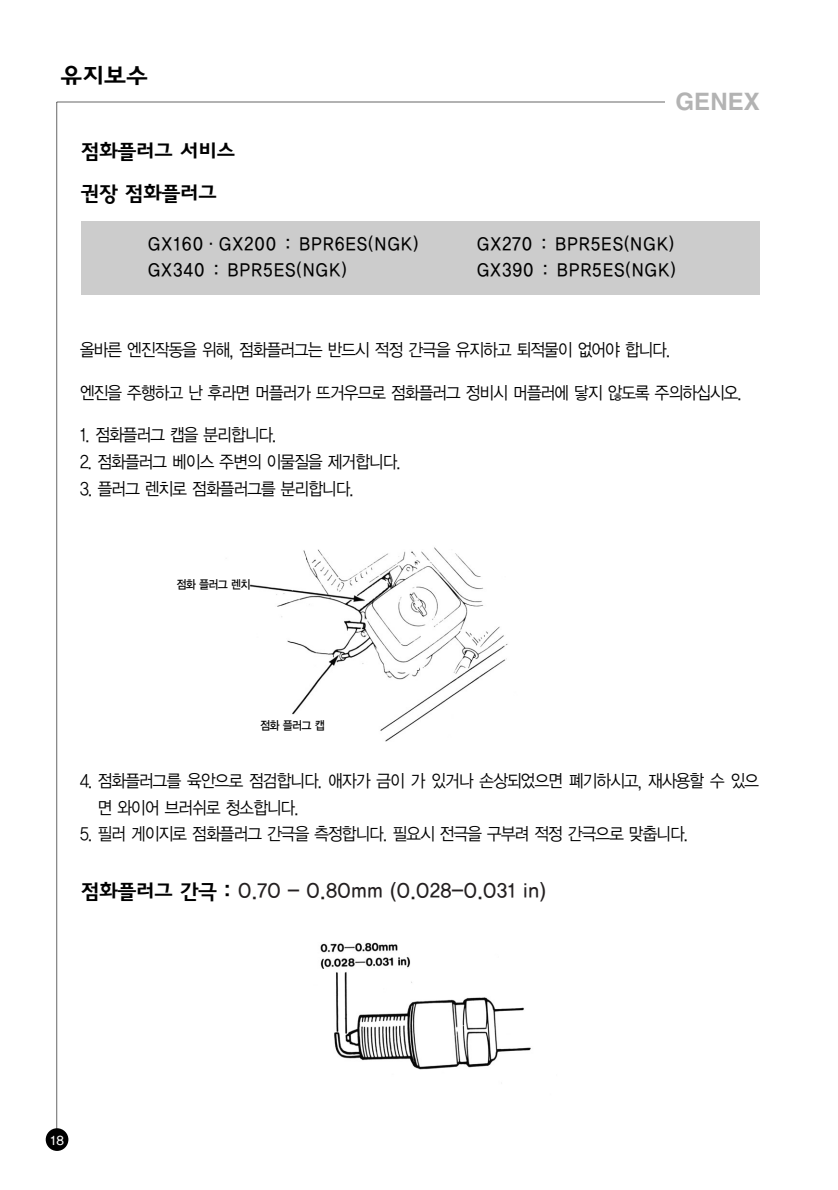
<style>
.page{position:relative;width:838px;height:1190px;background:#fff}
.page>*{position:absolute;margin:0;border:0;box-sizing:border-box;transform-origin:0 0}
.t1{font:700 24px "Helvetica";color:#b3b3b3}
.t2{font:24px "YGO24 KS Cpc EUC H";color:#000;scale:1.05 1}
.t3{font:20.6px "YGO23 KS Cpc EUC H";letter-spacing:-.155em;color:#231f20;scale:.95 1}
.t4{font:20.6px/42px "YGO24 KS Cpc EUC H";letter-spacing:-.155em;color:#000;scale:1.05 1}
.t5{font:17.6px/26.6px "YGO12";letter-spacing:-.13em;color:#000;scale:.9 1}
.t6{font:17.6px "YGO13";letter-spacing:.01em;color:#000;scale:.9 1}
.t7{font:12px "YGO13";letter-spacing:-.135em;color:#000;scale:.9 1}
.t8{font:12px "YGO13";color:#fff}
.s1{font-family:"YGO24 KS Cpc EUC H";color:#000}
</style>
<div class="page">
<div style="left:81px;top:221px;width:679px;height:74px;background:#ccc"></div>
<hr style="left:57px;top:102px;width:669px;height:1px;background:#666">
<hr style="left:56px;top:102px;width:1px;height:1032px;background:#666">
<div style="left:46px;top:1128px;width:22px;height:23px;background:#000;border-radius:50%"></div>
<div style="left:666px;top:88px;width:94px;height:31px;background:#fff"></div>
<img style="left:249px;top:547px;width:259px;height:195px">
<img style="left:320px;top:942px;width:211px;height:128px">
<h1 class="t2" style="left:59px;top:66px;width:88px">유지보수</h1>
<h1 class="t1" style="left:676px;top:92px;width:86px">GENEX</h1>
<p class="t4" style="left:79px;top:132px;width:151px">점화플러그 서비스 권장 점화플러그</p>
<p class="t6" style="left:147px;top:236px;width:303px">GX160·GX200 : BPR6ES(NGK)</p>
<p class="t6" style="left:476px;top:236px;width:222px">GX270 : BPR5ES(NGK)</p>
<p class="t6" style="left:147px;top:262px;width:223px">GX340 : BPR5ES(NGK)</p>
<p class="t6" style="left:476px;top:262px;width:224px">GX390 : BPR5ES(NGK)</p>
<p class="t5" style="left:79px;top:338px;width:659px">올바른 엔진작동을 위해, 점화플러그는 반드시 적정 간극을 유지하고 퇴적물이 없어야 합니다.</p>
<p class="t5" style="left:79px;top:380px;width:738px">엔진을 주행하고 난 후라면 머플러가 뜨거우므로 점화플러그 정비시 머플러에 닿지 않도록 주의하십시오.</p>
<p class="t5" style="left:79px;top:423px;width:221px">1. 점화플러그 캡을 분리합니다.</p>
<p class="t5" style="left:79px;top:449px;width:359px">2. 점화플러그 베이스 주변의 이물질을 제거합니다.</p>
<p class="t5" style="left:79px;top:476px;width:307px">3. 플러그 렌치로 점화플러그를 분리합니다.</p>
<p class="t7" style="left:176px;top:579px;width:85px">점화 플러그 렌치</p>
<p class="t7" style="left:260px;top:720px;width:74px">점화 플러그 캡</p>
<p class="t5" style="left:97px;top:769px;width:738px;text-indent:-18px">4. 점화플러그를 육안으로 점검합니다. 애자가 금이 가 있거나 손상되었으면 폐기하시고, 재사용할 수 있으 면 와이어 브러쉬로 청소합니다.</p>
<p class="t5" style="left:79px;top:822px;width:678px">5. 필러 게이지로 점화플러그 간극을 측정합니다. 필요시 전극을 구부려 적정 간극으로 맞춥니다.</p>
<p class="t3" style="left:79px;top:883px;width:494px"><span class="s1">점화플러그 간극 :</span> 0.70 - 0.80mm (0.028-0.031 in)</p>
<p class="t8" style="left:50px;top:1135px;width:16px">18</p>
</div>
